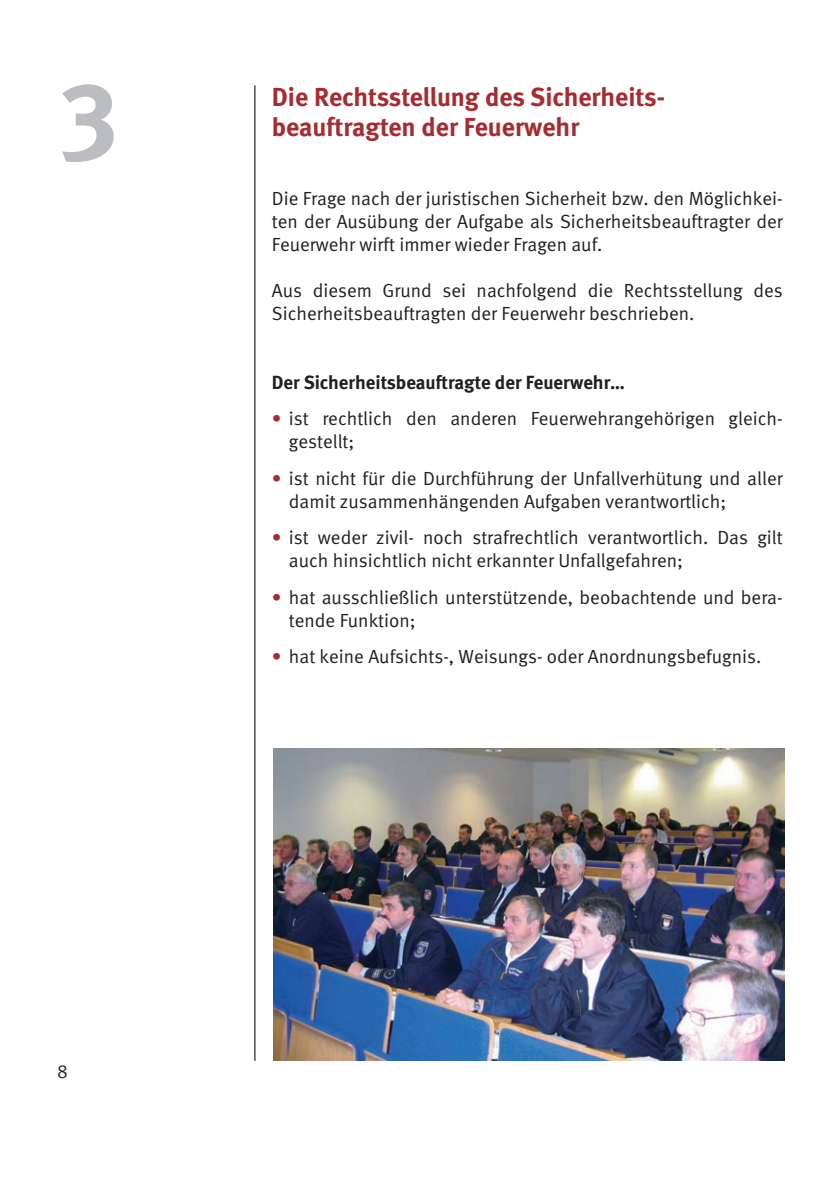
<style>
.page{position:relative;width:840px;height:1191px;background:#fff}
.page>*{position:absolute;margin:0;border:0;box-sizing:border-box;transform-origin:0 0}
.t1{font:110px "GG Meta Bold VZ";color:#bcbdc0}
.t2{font:700 26px/30px "GG Meta";color:#a72b30}
.t3{font:19px/23px "GG Meta";color:#231f20}
.t4{font:700 19px "GG Meta";color:#231f20}
.s1{color:#a72b30}
</style>
<div class="page">
<hr style="left:254px;top:85px;width:1px;height:975px;background:#231f20">
<img style="left:273px;top:749px;width:510px;height:311px">
<h1 class="t1" style="left:58px;top:77px;width:63px">3</h1>
<h2 class="t2" style="left:272px;top:84px;width:394px">Die Rechtsstellung des Sicherheits&shy;beauftragten der Feuerwehr</h2>
<p class="t3" style="left:272px;top:188px;width:512px;text-align:justify">Die Frage nach der juristischen Sicherheit bzw. den Möglichkei&shy;ten der Ausübung der Aufgabe als Sicherheitsbeauftragter der Feuerwehr wirft immer wieder Fragen auf.</p>
<p class="t3" style="left:272px;top:280px;width:512px">Aus diesem Grund sei nachfolgend die Rechtsstellung des<br>Sicherheitsbeauftragten der Feuerwehr beschrieben.</p>
<p class="t4" style="left:272px;top:375px;width:354px">Der Sicherheitsbeauftragte der Feuerwehr…</p>
<p class="t3" style="left:289px;top:409px;width:495px;text-indent:-17px"><span class="s1">•</span> ist rechtlich den anderen Feuerwehrangehörigen gleich&shy;gestellt;</p>
<p class="t3" style="left:289px;top:468px;width:495px;text-indent:-17px"><span class="s1">•</span> ist nicht für die Durchführung der Unfallverhütung und aller damit zusammenhängenden Aufgaben verantwortlich;</p>
<p class="t3" style="left:289px;top:528px;width:495px;text-indent:-17px"><span class="s1">•</span> ist weder zivil- noch strafrechtlich verantwortlich. Das gilt auch hinsichtlich nicht erkannter Unfallgefahren;</p>
<p class="t3" style="left:289px;top:587px;width:495px;text-indent:-17px"><span class="s1">•</span> hat ausschließlich unterstützende, beobachtende und bera&shy;tende Funktion;</p>
<p class="t3" style="left:272px;top:647px;width:490px"><span class="s1">•</span> hat keine Aufsichts-, Weisungs- oder Anordnungsbefugnis.</p>
<p class="t3" style="left:57px;top:1061px;width:12px">8</p>
</div>
